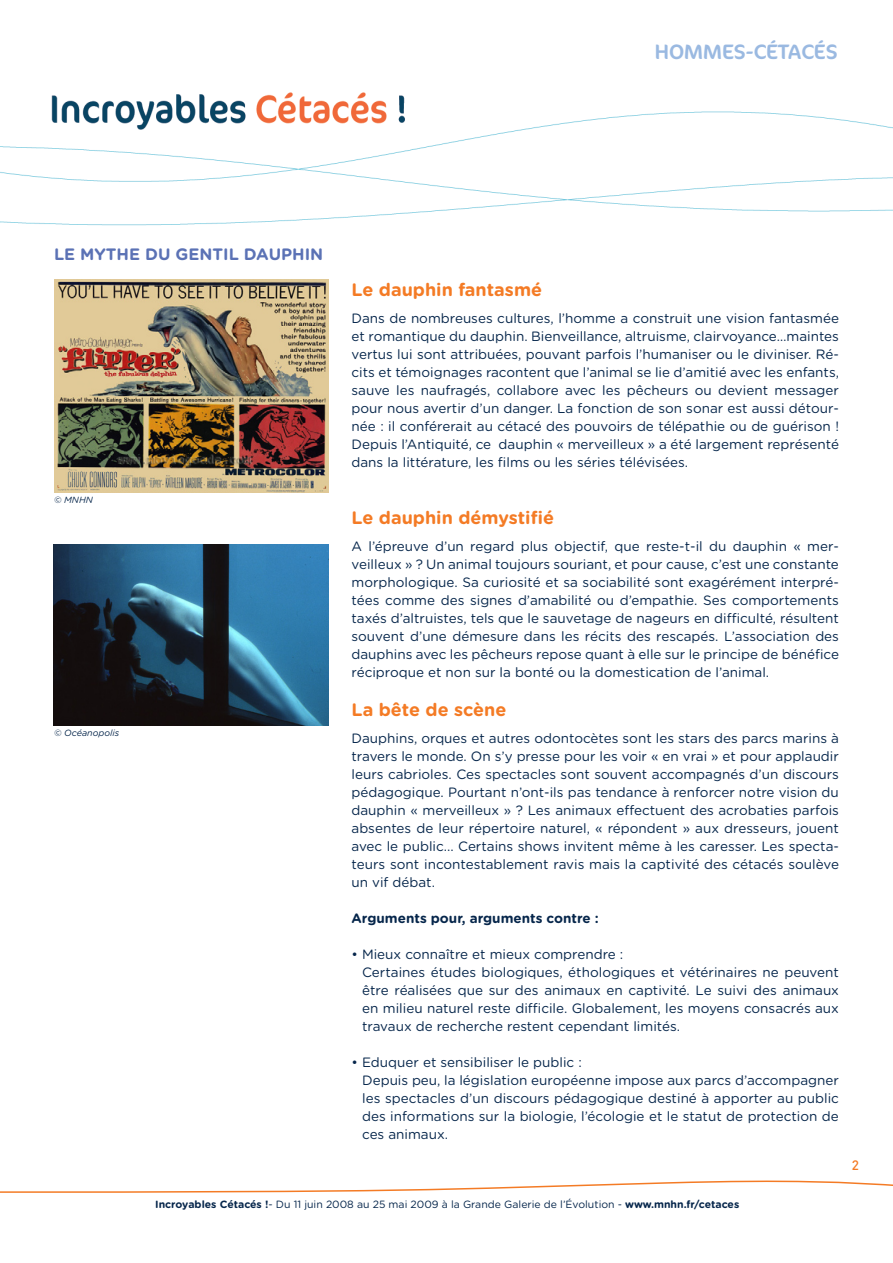
<style>
.page{position:relative;width:893px;height:1263px;background:#fff}
.page>*{position:absolute;margin:0;border:0;box-sizing:border-box;transform-origin:0 0}
.t1{font:21px "Cocon";color:#9ab9e1}
.partie{font:700 18px "Gotham Rounded";color:#f47b25}
.sous_titre{font:700 16.5px "Gotham Rounded";color:#5b72b5}
.t2{font:13.5px/18px "Gotham Rounded";color:#06264b;text-align:justify}
.paragraphes{font:700 13.5px "Gotham Rounded";color:#06264b}
.t3{font:500 13.5px "DIN";color:#f47b25}
.t4{font:10.5px "Gotham Rounded";color:#06264b}
.copyright{font:italic 9px "Gotham Rounded";color:#06264b}
.s1{font-weight:700}
</style>
<div class="page">
<img style="left:0;top:92px;width:893px;height:134px">
<svg style="left:0;top:1180px;width:893px;height:13px"></svg>
<img style="left:53px;top:544px;width:275px;height:181px">
<img style="left:54px;top:280px;width:274px;height:213px">
<p class="t1" style="left:655px;top:36px;width:184px">HOMMES-CÉTACÉS</p>
<p class="sous_titre" style="left:54px;top:242px;width:271px">Le myth e du gentil dauphi n</p>
<p class="copyright" style="left:54px;top:494px;width:40px">© MNHN</p>
<p class="copyright" style="left:54px;top:726px;width:67px">© Océanopolis</p>
<p class="partie" style="left:351px;top:277px;width:192px">Le dauphin fantasmé</p>
<p class="t2" style="left:351px;top:308px;width:489px">Dans de nombreuses cultures, l’homme a construit une vision fantasmée et romantique du dauphin. Bienveillance, altruisme, clairvoyance…maintes vertus lui sont attribuées, pouvant parfois l’humaniser ou le diviniser. Ré&shy;cits et témoignages racontent que l’animal se lie d’amitié avec les enfants, sauve les naufragés, collabore avec les pêcheurs ou devient messager pour nous avertir d’un danger. La fonction de son sonar est aussi détour&shy;née : il conférerait au cétacé des pouvoirs de télépathie ou de guérison !<br>Depuis l’Antiquité, ce dauphin « merveilleux » a été largement représenté dans la littérature, les films ou les séries télévisées.</p>
<p class="partie" style="left:351px;top:505px;width:204px">Le dauphin démystifié</p>
<p class="t2" style="left:351px;top:536px;width:489px">A l’épreuve d’un regard plus objectif, que reste-t-il du dauphin « mer&shy;veilleux » ? Un animal toujours souriant, et pour cause, c’est une constante morphologique. Sa curiosité et sa sociabilité sont exagérément interpré&shy;tées comme des signes d’amabilité ou d’empathie. Ses comportements taxés d’altruistes, tels que le sauvetage de nageurs en difficulté, résultent souvent d’une démesure dans les récits des rescapés. L’association des dauphins avec les pêcheurs repose quant à elle sur le principe de bénéfice réciproque et non sur la bonté ou la domestication de l’animal.</p>
<p class="partie" style="left:351px;top:697px;width:156px">La bête de scène</p>
<p class="t2" style="left:351px;top:728px;width:489px">Dauphins, orques et autres odontocètes sont les stars des parcs marins à travers le monde. On s’y presse pour les voir « en vrai » et pour applaudir leurs cabrioles. Ces spectacles sont souvent accompagnés d’un discours pédagogique. Pourtant n’ont-ils pas tendance à renforcer notre vision du dauphin « merveilleux » ? Les animaux effectuent des acrobaties parfois absentes de leur répertoire naturel, « répondent » aux dresseurs, jouent avec le public... Certains shows invitent même à les caresser. Les specta&shy;teurs sont incontestablement ravis mais la captivité des cétacés soulève un vif débat.</p>
<p class="paragraphes" style="left:351px;top:908px;width:249px">Arguments pour, arguments contre :</p>
<p class="t2" style="left:351px;top:944px;width:273px">• Mieux connaître et mieux comprendre :</p>
<p class="t2" style="left:362px;top:962px;width:478px">Certaines études biologiques, éthologiques et vétérinaires ne peuvent être réalisées que sur des animaux en captivité. Le suivi des animaux en milieu naturel reste difficile. Globalement, les moyens consacrés aux travaux de recherche restent cependant limités.</p>
<p class="t2" style="left:351px;top:1052px;width:232px">• Eduquer et sensibiliser le public :</p>
<p class="t2" style="left:362px;top:1070px;width:478px">Depuis peu, la législation européenne impose aux parcs d’accompagner les spectacles d’un discours pédagogique destiné à apporter au public des informations sur la biologie, l’écologie et le statut de protection de ces animaux.</p>
<p class="t4" style="left:155px;top:1197px;width:586px"><span class="s1">Incroyables Cétacés !</span>- Du 11 juin 2008 au 25 mai 2009 à la Grande Galerie de l’Évolution - <span class="s1">www.mnhn.fr/cetaces</span></p>
<p class="t3" style="left:852px;top:1157px;width:9px">2</p>
</div>
